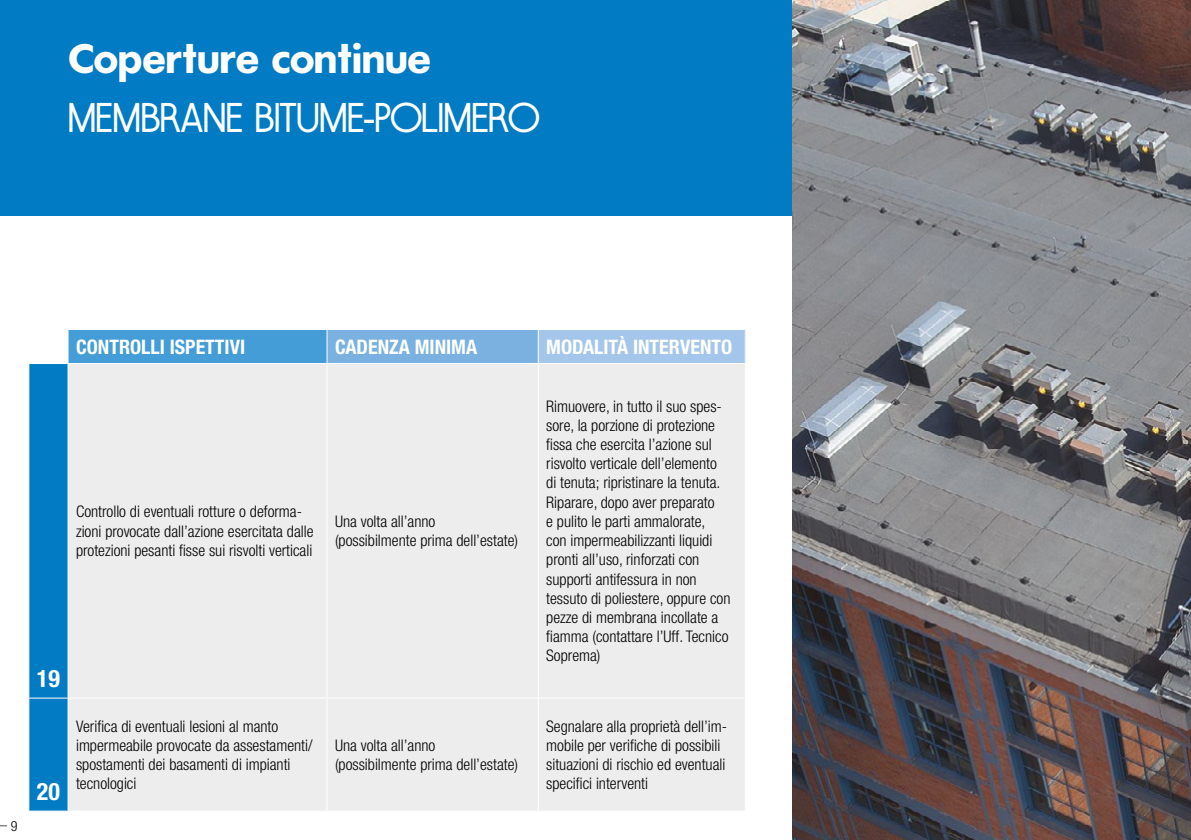
<style>
.page{position:relative;width:1191px;height:840px;background:#fff}
.page>*{position:absolute;margin:0;border:0;box-sizing:border-box;transform-origin:0 0}
.t1{font:43.6px "Les Tres N1";color:#fff}
.t2{font:43.6px "Les Tres N2";color:#fff}
.t3{font:700 condensed 24px "Helvetica Neue LT Std";color:#fff}
.t4{font:700 condensed 20px "Helvetica Neue LT Std";color:#fff}
.t5{font:300 condensed 16px/19.2px "Helvetica Neue LT Std";color:#000}
.t6{font:300 condensed 14px "Helvetica Neue LT Std";color:#000}
</style>
<div class="page">
<div style="left:0;top:0;width:792px;height:215px;background:#007bc4"></div>
<div style="left:68px;top:329px;width:259px;height:34px;background:#449dd7"></div>
<div style="left:327px;top:329px;width:211px;height:34px;background:#7ab1e1"></div>
<div style="left:538px;top:329px;width:207px;height:34px;background:#a3c6ea"></div>
<div style="left:29px;top:364px;width:39px;height:446px;background:#007bc4"></div>
<div style="left:69px;top:364px;width:676px;height:446px;background:#ededed"></div>
<hr style="left:68px;top:329px;width:259px;height:1px;background:#fff">
<hr style="left:327px;top:329px;width:211px;height:1px;background:#fff">
<hr style="left:326px;top:330px;width:1px;height:33px;background:#fff">
<hr style="left:538px;top:329px;width:208px;height:1px;background:#fff">
<hr style="left:538px;top:330px;width:1px;height:33px;background:#fff">
<hr style="left:68px;top:330px;width:1px;height:33px;background:#fff">
<hr style="left:326px;top:364px;width:1px;height:333px;background:#fff">
<hr style="left:538px;top:364px;width:1px;height:333px;background:#fff">
<hr style="left:68px;top:697px;width:259px;height:1px;background:#fff">
<hr style="left:327px;top:697px;width:211px;height:1px;background:#fff">
<hr style="left:326px;top:698px;width:1px;height:112px;background:#fff">
<hr style="left:538px;top:697px;width:208px;height:1px;background:#fff">
<hr style="left:538px;top:698px;width:1px;height:112px;background:#fff">
<hr style="left:28px;top:697px;width:40px;height:1px;background:#fff">
<img style="left:792px;top:0;width:399px;height:839px">
<h1 class="t2" style="left:68px;top:34px;width:364px">Coperture continue</h1>
<h1 class="t1" style="left:68px;top:94px;width:473px">MEMBRANE BITUME-POLIMERO</h1>
<p class="t6" style="left:11px;top:817px;width:8px">9</p>
<p class="t4" style="left:76px;top:334px;width:171px">CONTROLLI ISPETTIVI</p>
<p class="t4" style="left:335px;top:334px;width:144px">CADENZA MINIMA</p>
<p class="t4" style="left:546px;top:334px;width:187px">MODALITÀ INTERVENTO</p>
<p class="t5" style="left:76px;top:501px;width:239px">Controllo di eventuali rotture o deforma&shy;zioni provocate dall’azione esercitata dalle protezioni pesanti fisse sui risvolti verticali</p>
<p class="t5" style="left:335px;top:511px;width:184px">Una volta all’anno (possibilmente prima dell’estate)</p>
<h2 class="t3" style="left:37px;top:663px;width:25px">19</h2>
<h2 class="t3" style="left:37px;top:776px;width:25px">20</h2>
<p class="t5" style="left:76px;top:715px;width:238px">Verifica di eventuali lesioni al manto impermeabile provocate da assestamenti/ spostamenti dei basamenti di impianti tecnologici</p>
<p class="t5" style="left:335px;top:734px;width:184px">Una volta all’anno (possibilmente prima dell’estate)</p>
<p class="t5" style="left:546px;top:396px;width:186px">Rimuovere, in tutto il suo spes&shy;sore, la porzione di protezione fissa che esercita l’azione sul risvolto verticale dell’elemento di tenuta; ripristinare la tenuta.<br>Riparare, dopo aver preparato<br>e pulito le parti ammalorate,<br>con impermeabilizzanti liquidi pronti all’uso, rinforzati con supporti antifessura in non tessuto di poliestere, oppure con pezze di membrana incollate a fiamma (contattare l’Uff. Tecnico<br>Soprema)</p>
<p class="t5" style="left:546px;top:715px;width:182px">Segnalare alla proprietà dell’im&shy;mobile per verifiche di possibili situazioni di rischio ed eventuali specifici interventi</p>
</div>
